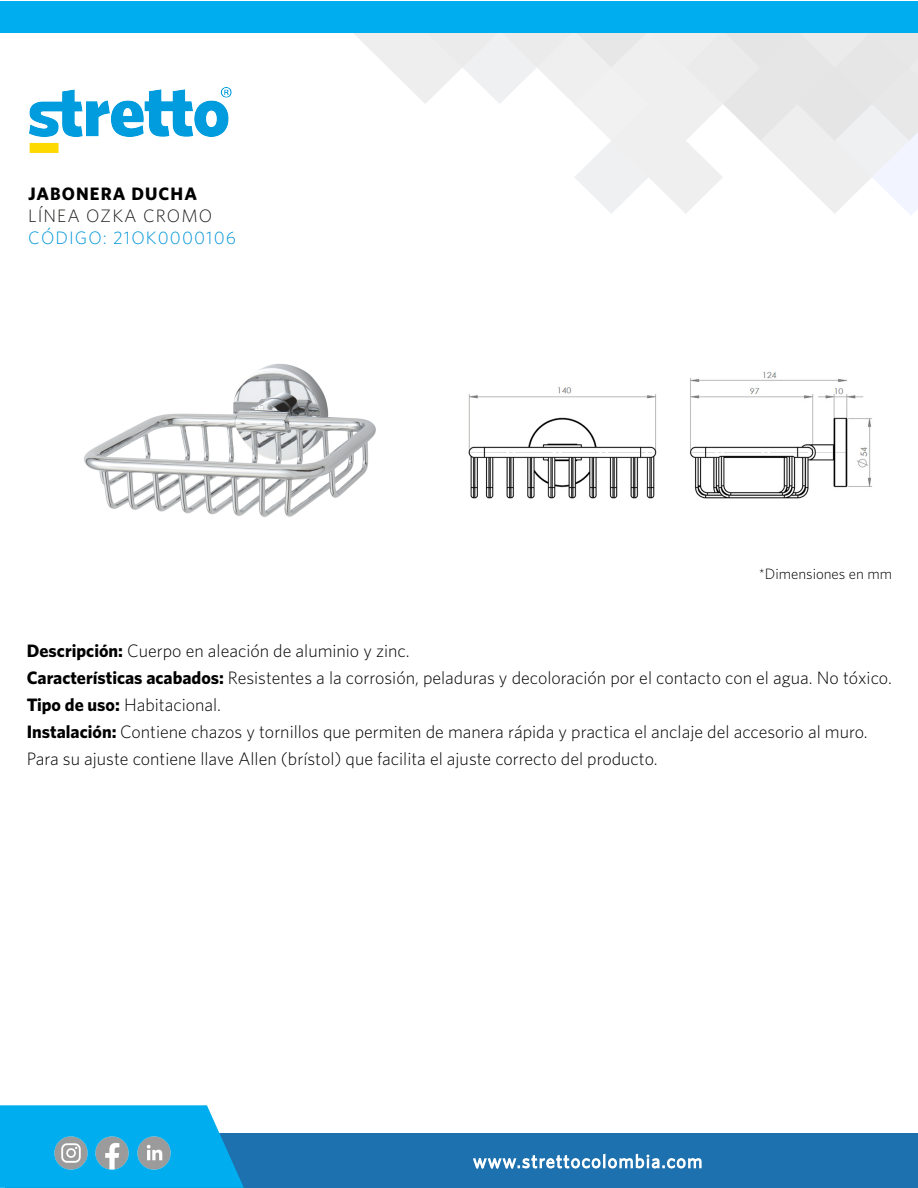
<style>
.page{position:relative;width:918px;height:1188px;background:#fff}
.page>*{position:absolute;margin:0;border:0;box-sizing:border-box;transform-origin:0 0}
.t1{font:300 18px/27px "Whitney";color:#000}
.t2{font:300 18px "Whitney";letter-spacing:.06em;color:#0095d9}
.t3{font:300 18px "Whitney";letter-spacing:.06em;color:#1d1d1b}
.t4{font:700 18px "Whitney";letter-spacing:.06em;color:#000}
.t5{font:300 15px "Whitney";color:#000}
.s1{font-weight:700}
</style>
<div class="page">
<img style="left:84px;top:364px;width:292px;height:153px">
<img style="left:468px;top:371px;width:405px;height:128px">
<svg style="left:354px;top:33px;width:564px;height:182px"></svg>
<div style="left:0;top:1px;width:918px;height:32px;background:#00aeef"></div>
<div style="left:5px;top:1134px;width:913px;height:54px;background:#1d71ae"></div>
<svg style="left:0;top:1105px;width:244px;height:83px;background:#0fafed"></svg>
<img style="left:29px;top:87px;width:203px;height:66px">
<img style="left:136px;top:1135px;width:36px;height:37px">
<img style="left:94px;top:1135px;width:36px;height:37px">
<img style="left:52px;top:1135px;width:37px;height:37px">
<svg style="left:473px;top:1153px;width:229px;height:16px"></svg>
<p class="t4" style="left:28px;top:183px;width:170px">JABONERA DUCHA</p>
<p class="t3" style="left:28px;top:205px;width:186px">LÍNEA OZKA CROMO</p>
<p class="t2" style="left:28px;top:227px;width:209px">CÓDIGO: 21OK0000106</p>
<p class="t5" style="left:759px;top:565px;width:135px">*Dimensiones en mm</p>
<p class="t1" style="left:27px;top:637px;width:867px"><span class="s1">Descripción:</span> Cuerpo en aleación de aluminio y zinc.<br><span class="s1">Características acabados:</span> Resistentes a la corrosión, peladuras y decoloración por el contacto con el agua. No tóxico.<br><span class="s1">Tipo de uso:</span> Habitacional.<br><span class="s1">Instalación:</span> Contiene chazos y tornillos que permiten de manera rápida y practica el anclaje del accesorio al muro.<br>Para su ajuste contiene llave Allen (brístol) que facilita el ajuste correcto del producto.</p>
</div>
